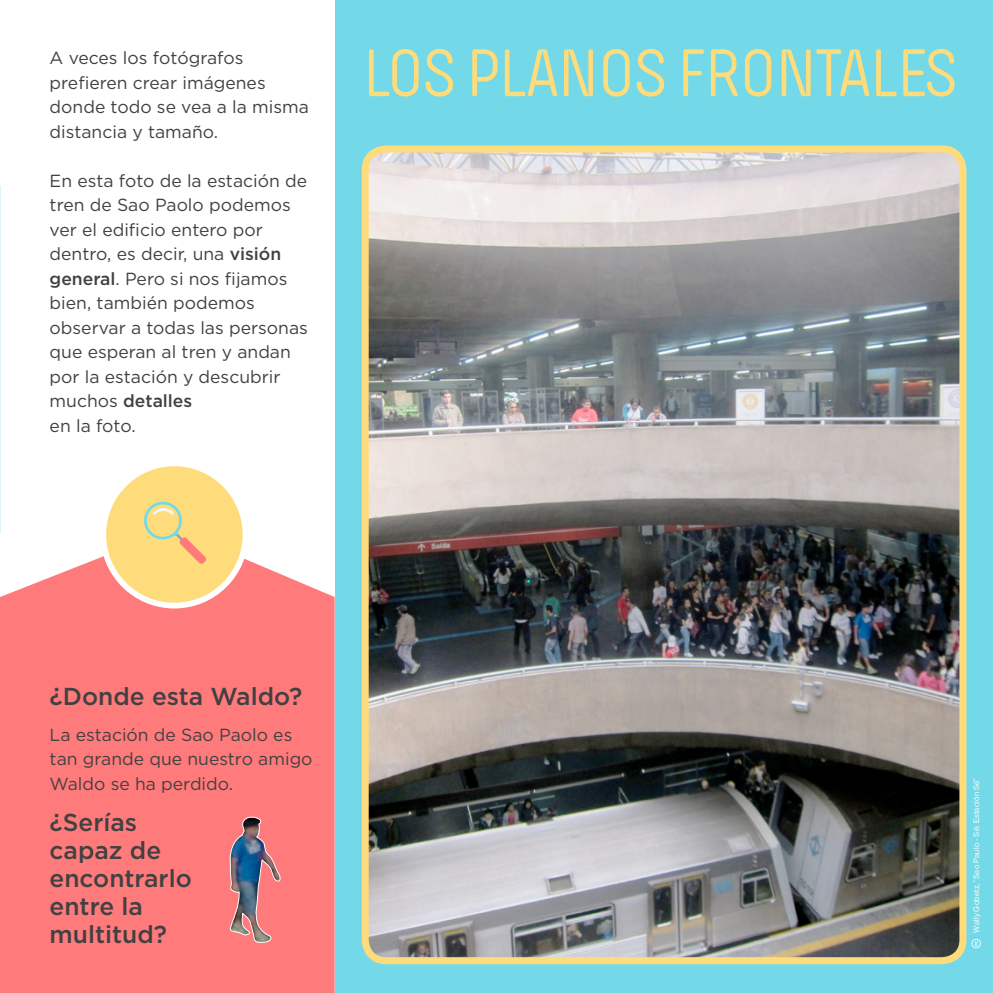
<style>
.page{position:relative;width:993px;height:993px;background:#fff}
.page>*{position:absolute;margin:0;border:0;box-sizing:border-box;transform-origin:0 0}
.t1{font:70px "Pilcrow Soft";letter-spacing:-.03em;color:#ffdc7b}
.t2{font:500 24.5px/28px "Gotham HTF";color:#414042}
.t3{font:17.5px/24.5px "Gotham HTF";color:#414042}
.t4{font:7.88px "N Haas Grotesk DS Pro 55 Rg";letter-spacing:.04em;color:#fff}
.s1{font-weight:500}
</style>
<div class="page">
<div style="left:335px;top:0;width:657px;height:992px;background:#73d9e8"></div>
<img style="left:369px;top:153px;width:593px;height:807px">
<div style="left:361px;top:145px;width:605px;height:818px;border:7px solid #ffdc7b;border-radius:21px"></div>
<svg style="left:0;top:528px;width:334px;height:464px;background:#fe8383"></svg>
<svg style="left:971px;top:938px;width:9px;height:9px"></svg>
<div style="left:103px;top:463px;width:142px;height:142px;background:#ffdc7b;border-radius:50%"></div>
<div style="left:100px;top:460px;width:148px;height:148px;border:6px solid #fff;border-radius:50%"></div>
<svg style="left:144px;top:501px;width:62px;height:62px"></svg>
<img style="left:228px;top:815px;width:54px;height:128px">
<p class="t3" style="left:50px;top:45px;width:261px">A veces los fotógrafos prefieren crear imágenes donde todo se vea a la misma distancia y tamaño.</p>
<p class="t3" style="left:50px;top:168px;width:260px">En esta foto de la estación de tren de Sao Paolo podemos ver el edificio entero por dentro, es decir, una <span class="s1">visión general</span>. Pero si nos fijamos bien, también podemos observar a todas las personas que esperan al tren y andan por la estación y descubrir muchos <span class="s1">detalles<br></span>en la foto.</p>
<h1 class="t1" style="left:362px;top:38px;width:597px">LOS PLANOS FRONTALES</h1>
<h2 class="t2" style="left:50px;top:681px;width:254px">¿Donde esta Waldo?</h2>
<p class="t3" style="left:50px;top:721px;width:264px">La estación de Sao Paolo es tan grande que nuestro amigo<br>Waldo se ha perdido.</p>
<h2 class="t2" style="left:50px;top:807px;width:144px">¿Serías capaz de encontrarlo entre la multitud?</h2>
<p class="t4" style="left:971px;top:932px;width:156px;rotate:-90deg">Wally Gobetz, “Sao Paulo - Sé: Estación Sé”</p>
</div>
